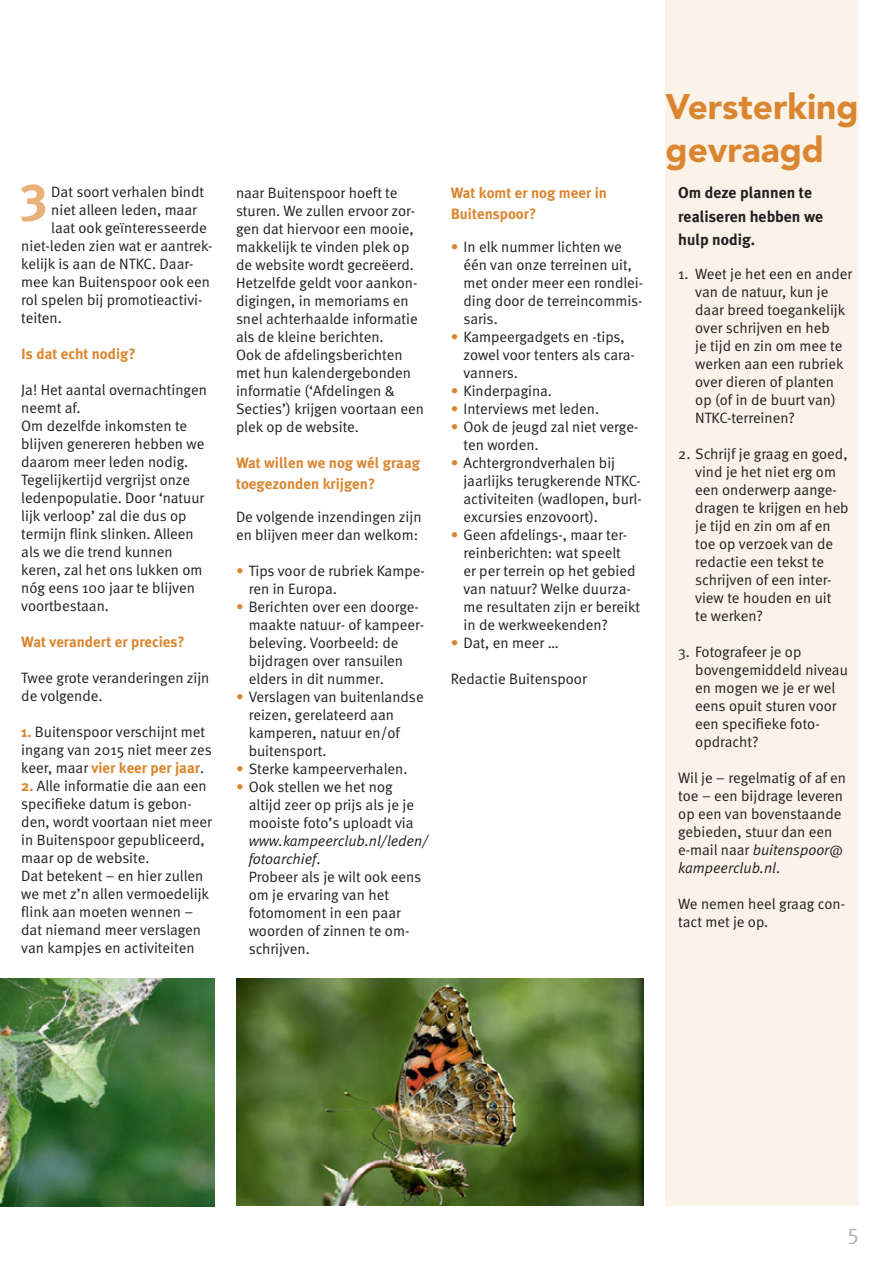
<style>
.page{position:relative;width:893px;height:1263px;background:#fff}
.page>*{position:absolute;margin:0;border:0;box-sizing:border-box;transform-origin:0 0}
.t1{font:700 52.5px "Meta Plus";color:#e8b179}
.t2{font:900 35.25px/42.8px "Avenir";color:#da8630}
.t3{font:22.5px "Meta Normal";color:#b2b3b7}
.t4{font:700 15.75px/23.7px "Meta Plus";color:#231f20}
.t5{font:15px/18px "Meta Normal";color:#231f20}
.t6{font:700 15px/21px "Meta Plus";color:#da8630}
.s1{font-family:"Meta Plus";font-weight:700;color:#da8630}
.s2{font-family:"Meta Normal";font-weight:400;color:#231f20}
.s3{color:#da8630}
.s4{font-style:italic}
</style>
<div class="page">
<div style="left:665px;top:0;width:194px;height:1205px;background:#fbf3e9"></div>
<img style="left:0;top:978px;width:215px;height:228px">
<img style="left:236px;top:978px;width:407px;height:227px">
<h1 class="t1" style="left:21px;top:163px;width:28px">3</h1>
<p class="t5" style="left:51px;top:182px;width:154px">Dat soort verhalen bindt</p>
<p class="t5" style="left:51px;top:200px;width:147px">niet alleen leden, maar</p>
<p class="t5" style="left:51px;top:218px;width:157px">laat ook geïnteresseerde</p>
<p class="t5" style="left:21px;top:236px;width:193px">niet-leden zien wat er aantrek-</p>
<p class="t5" style="left:21px;top:254px;width:174px">kelijk is aan de NTKC. Daar-</p>
<p class="t5" style="left:21px;top:272px;width:190px">mee kan Buitenspoor ook een</p>
<p class="t5" style="left:21px;top:290px;width:183px">rol spelen bij promotieactivi-</p>
<p class="t5" style="left:21px;top:308px;width:42px">teiten.</p>
<p class="t6" style="left:21px;top:343px;width:116px">Is dat echt nodig?</p>
<p class="t5" style="left:21px;top:380px;width:187px">Ja! Het aantal overnachtingen neemt af.<br>Om dezelfde inkomsten te blijven genereren hebben we daarom meer leden nodig.<br>Tegelijkertijd vergrijst onze ledenpopulatie. Door ‘natuur lijk verloop’ zal die dus op termijn flink slinken. Alleen als we die trend kunnen keren, zal het ons lukken om nóg eens 100 jaar te blijven voortbestaan.</p>
<p class="t6" style="left:21px;top:631px;width:165px">Wat verandert er precies?</p>
<p class="t5" style="left:21px;top:668px;width:190px">Twee grote veranderingen zijn de volgende.</p>
<p class="t5" style="left:21px;top:722px;width:192px"><span class="s1">1.</span> Buitenspoor verschijnt met ingang van 2015 niet meer zes</p>
<p class="t6" style="left:21px;top:757px;width:184px"><span class="s2">keer, maar</span> vier keer per jaar<span class="s2">.</span></p>
<p class="t5" style="left:21px;top:776px;width:192px"><span class="s1">2.</span> Alle informatie die aan een specifieke datum is gebon&shy;den, wordt voortaan niet meer in Buitenspoor gepubliceerd, maar op de website.<br>Dat betekent – en hier zullen we met z’n allen vermoedelijk flink aan moeten wennen – dat niemand meer verslagen van kampjes en activiteiten</p>
<p class="t5" style="left:236px;top:184px;width:189px">naar Buitenspoor hoeft te sturen. We zullen ervoor zor&shy;gen dat hiervoor een mooie, makkelijk te vinden plek op de website wordt gecreëerd.<br>Hetzelfde geldt voor aankon&shy;digingen, in memoriams en snel achterhaalde informatie als de kleine berichten.<br>Ook de afdelingsberichten met hun kalendergebonden informatie (‘Afdelingen &amp;<br>Secties’) krijgen voortaan een plek op de website.</p>
<p class="t6" style="left:236px;top:452px;width:185px">Wat willen we nog wél graag toegezonden krijgen?</p>
<p class="t5" style="left:236px;top:508px;width:187px">De volgende inzendingen zijn en blijven meer dan welkom:</p>
<p class="t5" style="left:249px;top:562px;width:178px;text-indent:-13px"><span class="s3">•</span> Tips voor de rubriek Kampe&shy;ren in Europa.</p>
<p class="t5" style="left:249px;top:598px;width:177px;text-indent:-13px"><span class="s3">•</span> Berichten over een doorge&shy;maakte natuur- of kampeer&shy;beleving. Voorbeeld: de bijdragen over ransuilen elders in dit nummer.</p>
<p class="t5" style="left:249px;top:688px;width:176px;text-indent:-13px"><span class="s3">•</span> Verslagen van buitenlandse reizen, gerelateerd aan kamperen, natuur en/of buitensport.</p>
<p class="t5" style="left:236px;top:760px;width:173px"><span class="s3">•</span> Sterke kampeerverhalen.</p>
<p class="t5" style="left:249px;top:778px;width:167px;text-indent:-13px"><span class="s3">•</span> Ook stellen we het nog altijd zeer op prijs als je je mooiste foto’s uploadt via</p>
<p class="t5" style="left:249px;top:832px;width:181px"><span class="s4">www.kampeerclub.nl/leden/ fotoarchief</span>.<br>Probeer als je wilt ook eens om je ervaring van het fotomoment in een paar woorden of zinnen te om&shy;schrijven.</p>
<p class="t6" style="left:451px;top:182px;width:158px">Wat komt er nog meer in<br>Buitenspoor?</p>
<p class="t5" style="left:463px;top:238px;width:181px;text-indent:-13px"><span class="s3">•</span> In elk nummer lichten we één van onze terreinen uit, met onder meer een rondlei&shy;ding door de terreincommis&shy;saris.</p>
<p class="t5" style="left:463px;top:328px;width:173px;text-indent:-13px"><span class="s3">•</span> Kampeergadgets en -tips, zowel voor tenters als cara&shy;vanners.</p>
<p class="t5" style="left:451px;top:382px;width:103px"><span class="s3">•</span> Kinderpagina.</p>
<p class="t5" style="left:451px;top:400px;width:150px"><span class="s3">•</span> Interviews met leden.</p>
<p class="t5" style="left:463px;top:418px;width:176px;text-indent:-13px"><span class="s3">•</span> Ook de jeugd zal niet verge&shy;ten worden.</p>
<p class="t5" style="left:463px;top:454px;width:180px;text-indent:-13px"><span class="s3">•</span> Achtergrondverhalen bij jaarlijks terugkerende NTKC&shy;activiteiten (wadlopen, burl&shy;excursies enzovoort).</p>
<p class="t5" style="left:463px;top:526px;width:178px;text-indent:-13px"><span class="s3">•</span> Geen afdelings-, maar ter&shy;reinberichten: wat speelt<br>er per terrein op het gebied van natuur? Welke duurza&shy;me resultaten zijn er bereikt in de werkweekenden?</p>
<p class="t5" style="left:451px;top:634px;width:110px"><span class="s3">•</span> Dat, en meer …</p>
<p class="t5" style="left:451px;top:670px;width:137px">Redactie Buitenspoor</p>
<h2 class="t2" style="left:665px;top:85px;width:195px">Versterking gevraagd</h2>
<p class="t4" style="left:678px;top:181px;width:146px">Om deze plannen te realiseren hebben we hulp nodig.</p>
<p class="t5" style="left:695px;top:265px;width:158px;text-indent:-17px">1. Weet je het een en ander van de natuur, kun je daar breed toegankelijk over schrijven en heb<br>je tijd en zin om mee te werken aan een rubriek over dieren of planten op (of in de buurt van)<br>NTKC-terreinen?</p>
<p class="t5" style="left:695px;top:445px;width:155px;text-indent:-17px">2. Schrijf je graag en goed, vind je het niet erg om een onderwerp aange&shy;dragen te krijgen en heb je tijd en zin om af en toe op verzoek van de redactie een tekst te schrijven of een inter&shy;view te houden en uit<br>te werken?</p>
<p class="t5" style="left:695px;top:643px;width:154px;text-indent:-17px">3. Fotografeer je op bovengemiddeld niveau en mogen we je er wel eens opuit sturen voor een specifieke foto&shy;opdracht?</p>
<p class="t5" style="left:678px;top:769px;width:169px">Wil je – regelmatig of af en toe – een bijdrage leveren op een van bovenstaande gebieden, stuur dan een e-mail naar <span class="s4">buitenspoor@ kampeerclub.nl</span>.</p>
<p class="t5" style="left:678px;top:895px;width:168px">We nemen heel graag con&shy;tact met je op.</p>
<h3 class="t3" style="left:848px;top:1219px;width:13px">5</h3>
</div>
